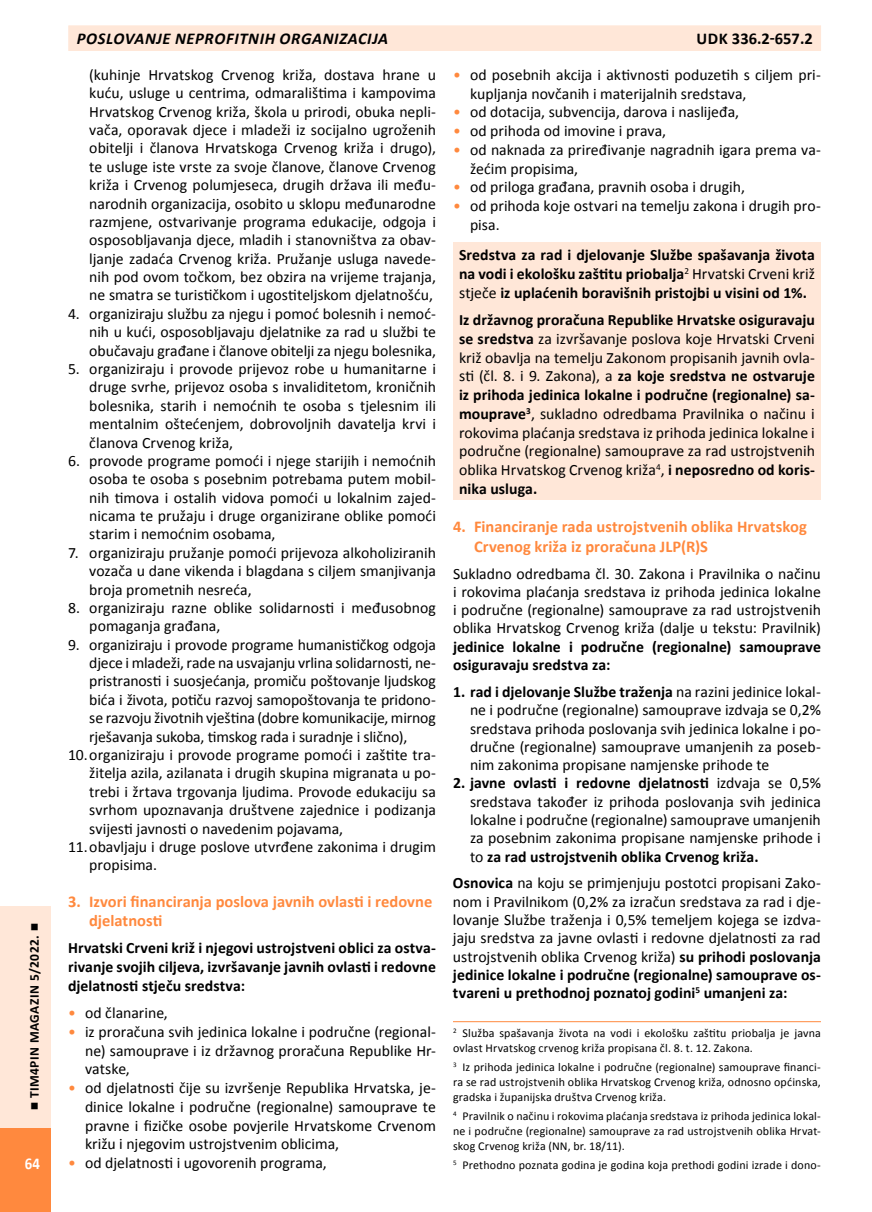
<style>
.page{position:relative;width:872px;height:1212px;background:#fff}
.page>*{position:absolute;margin:0;border:0;box-sizing:border-box;transform-origin:0 0}
.t1{font:700 16.5px/19.5px "Calibri";color:#ff893e}
.t2{font:italic 700 16.5px "Calibri";letter-spacing:.04em;color:#000}
.t3{font:700 16.5px "Calibri";color:#000}
.t4{font:700 16.5px "Calibri";color:#fff;scale:.9 1}
.t5{font:15.75px/18.5px "Calibri";color:#000;text-align:justify}
.t6{font:700 15.75px/18.8px "Calibri";letter-spacing:.005em;color:#000;text-align:justify}
.t7{font:700 13.5px "Calibri";letter-spacing:.03em;color:#000}
.t8{font:12px/15px "Calibri";letter-spacing:.01em;color:#000;text-align:justify}
.s1{color:#ff893e}
.s2{font-weight:400}
.s3{font-weight:700}
</style>
<div class="page">
<div style="left:0;top:1113px;width:51px;height:99px;background:#ff893e"></div>
<div style="left:68px;top:26px;width:753px;height:25px;background:#ffe7d8"></div>
<div style="left:0;top:906px;width:51px;height:221px;background:#ffe7d8"></div>
<div style="left:453px;top:243px;width:368px;height:257px;background:#ffe7d8"></div>
<hr style="left:453px;top:1021px;width:368px;height:1px;background:#ff893e">
<p class="t7" style="left:26px;top:1098px;width:164px;rotate:-90deg">TIM4PIN MAGAZIN 5/2022.</p>
<p class="t4" style="left:25px;top:1152px;width:18px">64</p>
<p class="t2" style="left:77px;top:28px;width:313px">POSLOVANJE NEPROFITNIH ORGANIZACIJA</p>
<p class="t3" style="left:696px;top:28px;width:118px">UDK 336.2-657.2</p>
<p class="t5" style="left:89px;top:65px;width:348px">(kuhinje Hrvatskog Crvenog križa, dostava hrane u kuću, usluge u centrima, odmaralištima i kampovima Hrvatskog Crvenog križa, škola u prirodi, obuka nepli&shy;vača, oporavak djece i mladeži iz socijalno ugroženih obitelji i članova Hrvatskoga Crvenog križa i drugo), te usluge iste vrste za svoje članove, članove Crvenog križa i Crvenog polumjeseca, drugih država ili među&shy;narodnih organizacija, osobito u sklopu međunarodne razmjene, ostvarivanje programa edukacije, odgoja i osposobljavanja djece, mladih i stanovništva za obav&shy;ljanje zadaća Crvenog križa. Pružanje usluga navede&shy;nih pod ovom točkom, bez obzira na vrijeme trajanja, ne smatra se turističkom i ugostiteljskom djelatnošću,</p>
<p class="t5" style="left:89px;top:304px;width:348px;text-indent:-21px">4. organiziraju službu za njegu i pomoć bolesnih i nemoć&shy;nih u kući, osposobljavaju djelatnike za rad u službi te obučavaju građane i članove obitelji za njegu bolesnika,</p>
<p class="t5" style="left:89px;top:360px;width:348px;text-indent:-21px">5. organiziraju i provode prijevoz robe u humanitarne i druge svrhe, prijevoz osoba s invaliditetom, kroničnih bolesnika, starih i nemoćnih te osoba s tjelesnim ili mentalnim oštećenjem, dobrovoljnih davatelja krvi i članova Crvenog križa,</p>
<p class="t5" style="left:89px;top:451px;width:348px;text-indent:-21px">6. provode programe pomoći i njege starijih i nemoćnih osoba te osoba s posebnim potrebama putem mobil&shy;nih timova i ostalih vidova pomoći u lokalnim zajed&shy;nicama te pružaju i druge organizirane oblike pomoći starim i nemoćnim osobama,</p>
<p class="t5" style="left:89px;top:543px;width:348px;text-indent:-21px">7. organiziraju pružanje pomoći prijevoza alkoholiziranih vozača u dane vikenda i blagdana s ciljem smanjivanja broja prometnih nesreća,</p>
<p class="t5" style="left:89px;top:598px;width:348px;text-indent:-21px">8. organiziraju razne oblike solidarnosti i međusobnog pomaganja građana,</p>
<p class="t5" style="left:68px;top:635px;width:369px">9. organiziraju i provode programe humanističkog odgoja</p>
<p class="t5" style="left:89px;top:654px;width:348px">djece i mladeži, rade na usvajanju vrlina solidarnosti, ne-</p>
<p class="t5" style="left:89px;top:672px;width:348px">pristranosti i suosjećanja, promiču poštovanje ljudskog</p>
<p class="t5" style="left:89px;top:690px;width:348px">bića i života, potiču razvoj samopoštovanja te pridono-</p>
<p class="t5" style="left:89px;top:709px;width:348px">se razvoju životnih vještina (dobre komunikacije, mirnog</p>
<p class="t5" style="left:89px;top:727px;width:319px">rješavanja sukoba, timskog rada i suradnje i slično),</p>
<p class="t5" style="left:68px;top:746px;width:369px">10.organiziraju i provode programe pomoći i zaštite tra-</p>
<p class="t5" style="left:89px;top:764px;width:348px">žitelja azila, azilanata i drugih skupina migranata u po-</p>
<p class="t5" style="left:89px;top:782px;width:348px">trebi i žrtava trgovanja ljudima. Provode edukaciju sa</p>
<p class="t5" style="left:89px;top:801px;width:348px">svrhom upoznavanja društvene zajednice i podizanja</p>
<p class="t5" style="left:89px;top:819px;width:255px">svijesti javnosti o navedenim pojavama,</p>
<p class="t5" style="left:68px;top:837px;width:369px">11.obavljaju i druge poslove utvrđene zakonima i drugim</p>
<p class="t5" style="left:89px;top:856px;width:69px">propisima.</p>
<p class="t1" style="left:89px;top:891px;width:345px;text-indent:-21px">3. Izvori financiranja poslova javnih ovlasti i redovne djelatnosti</p>
<p class="t6" style="left:68px;top:939px;width:369px">Hrvatski Crveni križ i njegovi ustrojstveni oblici za ostva&shy;rivanje svojih ciljeva, izvršavanje javnih ovlasti i redovne djelatnosti stječu sredstva:</p>
<p class="t5" style="left:68px;top:1004px;width:101px"><span class="s1">•</span> od članarine,</p>
<p class="t5" style="left:85px;top:1022px;width:352px;text-indent:-17px"><span class="s1">•</span> iz proračuna svih jedinica lokalne i područne (regional&shy;ne) samouprave i iz državnog proračuna Republike Hr&shy;vatske,</p>
<p class="t5" style="left:85px;top:1078px;width:352px;text-indent:-17px"><span class="s1">•</span> od djelatnosti čije su izvršenje Republika Hrvatska, je&shy;dinice lokalne i područne (regionalne) samouprave te pravne i fizičke osobe povjerile Hrvatskome Crvenom križu i njegovim ustrojstvenim oblicima,</p>
<p class="t5" style="left:68px;top:1153px;width:260px"><span class="s1">•</span> od djelatnosti i ugovorenih programa,</p>
<p class="t5" style="left:470px;top:65px;width:352px;text-indent:-17px"><span class="s1">•</span> od posebnih akcija i aktivnosti poduzetih s ciljem pri&shy;kupljanja novčanih i materijalnih sredstava,</p>
<p class="t5" style="left:453px;top:103px;width:287px"><span class="s1">•</span> od dotacija, subvencija, darova i naslijeđa,</p>
<p class="t5" style="left:453px;top:122px;width:214px"><span class="s1">•</span> od prihoda od imovine i prava,</p>
<p class="t5" style="left:470px;top:140px;width:352px;text-indent:-17px"><span class="s1">•</span> od naknada za priređivanje nagradnih igara prema va&shy;žećim propisima,</p>
<p class="t5" style="left:453px;top:178px;width:293px"><span class="s1">•</span> od priloga građana, pravnih osoba i drugih,</p>
<p class="t5" style="left:470px;top:196px;width:352px;text-indent:-17px"><span class="s1">•</span> od prihoda koje ostvari na temelju zakona i drugih pro&shy;pisa.</p>
<p class="t6" style="left:459px;top:246px;width:357px">Sredstva za rad i djelovanje Službe spašavanja života na vodi i ekološku zaštitu priobalja<sup>2</sup> <span class="s2">Hrvatski Crveni križ stječe</span> iz uplaćenih boravišnih pristojbi u visini od 1%.</p>
<p class="t5" style="left:459px;top:311px;width:357px"><span class="s3">Iz državnog proračuna Republike Hrvatske osiguravaju se sredstva</span> za izvršavanje poslova koje Hrvatski Crveni križ obavlja na temelju Zakonom propisanih javnih ovla&shy;sti (čl. 8. i 9. Zakona), a <span class="s3">za koje sredstva ne ostvaruje iz prihoda jedinica lokalne i područne (regionalne) sa&shy;mouprave</span><sup>3</sup>, sukladno odredbama Pravilnika o načinu i rokovima plaćanja sredstava iz prihoda jedinica lokalne i područne (regionalne) samouprave za rad ustrojstvenih oblika Hrvatskog Crvenog križa<sup>4</sup>, <span class="s3">i neposredno od koris&shy;nika usluga.</span></p>
<p class="t1" style="left:474px;top:517px;width:334px;text-indent:-21px">4. Financiranje rada ustrojstvenih oblika Hrvatskog<br>Crvenog križa iz proračuna JLP(R)S</p>
<p class="t5" style="left:453px;top:564px;width:369px">Sukladno odredbama čl. 30. Zakona i Pravilnika o načinu i rokovima plaćanja sredstava iz prihoda jedinica lokalne i područne (regionalne) samouprave za rad ustrojstvenih oblika Hrvatskog Crvenog križa (dalje u tekstu: Pravilnik)</p>
<p class="t6" style="left:453px;top:637px;width:369px;line-height:18.3px">jedinice lokalne i područne (regionalne) samouprave osiguravaju sredstva za:</p>
<p class="t5" style="left:470px;top:682px;width:352px;text-indent:-17px"><span class="s3">1. rad i djelovanje Službe traženja</span> na razini jedinice lokal&shy;ne i područne (regionalne) samouprave izdvaja se 0,2% sredstava prihoda poslovanja svih jedinica lokalne i po&shy;dručne (regionalne) samouprave umanjenih za poseb&shy;nim zakonima propisane namjenske prihode te</p>
<p class="t5" style="left:470px;top:774px;width:352px;text-indent:-17px"><span class="s3">2. javne ovlasti i redovne djelatnosti</span> izdvaja se 0,5% sredstava također iz prihoda poslovanja svih jedinica lokalne i područne (regionalne) samouprave umanjenih za posebnim zakonima propisane namjenske prihode i to <span class="s3">za rad ustrojstvenih oblika Crvenog križa.</span></p>
<p class="t5" style="left:453px;top:874px;width:369px"><span class="s3">Osnovica</span> na koju se primjenjuju postotci propisani Zako&shy;nom i Pravilnikom (0,2% za izračun sredstava za rad i dje&shy;lovanje Službe traženja i 0,5% temeljem kojega se izdva&shy;jaju sredstva za javne ovlasti i redovne djelatnosti za rad ustrojstvenih oblika Crvenog križa) <span class="s3">su prihodi poslovanja jedinice lokalne i područne (regionalne) samouprave os&shy;tvareni u prethodnoj poznatoj godini</span><sup>5</sup> <span class="s3">umanjeni za:</span></p>
<p class="t8" style="left:453px;top:1025px;width:369px"><sup>2</sup> Služba spašavanja života na vodi i ekološku zaštitu priobalja je javna ovlast Hrvatskog crvenog križa propisana čl. 8. t. 12. Zakona.</p>
<p class="t8" style="left:453px;top:1059px;width:369px"><sup>3</sup> Iz prihoda jedinica lokalne i područne (regionalne) samouprave financi&shy;ra se rad ustrojstvenih oblika Hrvatskog Crvenog križa, odnosno općinska, gradska i županijska društva Crvenog križa.</p>
<p class="t8" style="left:453px;top:1109px;width:369px"><sup>4</sup> Pravilnik o načinu i rokovima plaćanja sredstava iz prihoda jedinica lokal&shy;ne i područne (regionalne) samouprave za rad ustrojstvenih oblika Hrvat&shy;skog Crvenog križa (NN, br. 18/11).</p>
<p class="t8" style="left:453px;top:1158px;width:369px"><sup>5</sup> Prethodno poznata godina je godina koja prethodi godini izrade i dono-</p>
</div>
